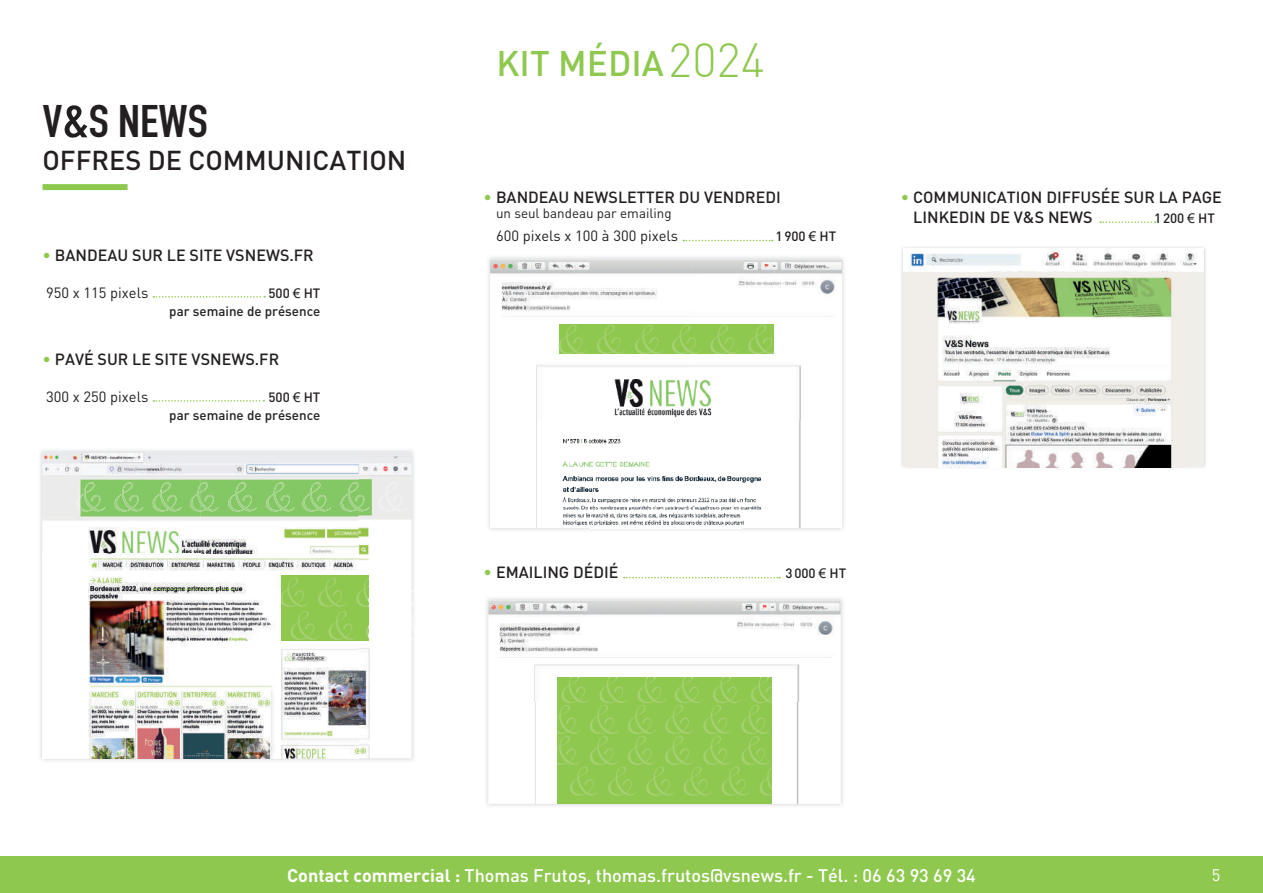
<style>
.page{position:relative;width:1263px;height:893px;background:#fff}
.page>*{position:absolute;margin:0;border:0;box-sizing:border-box;transform-origin:0 0}
.t1{font:700 45px "DIN Condensed";color:#231f20;scale:1.1 1}
.t2{font:500 35.25px "DIN";color:#8fc84f}
.t3{font:500 27px "DIN";color:#231f20}
.t4{font:500 18px "DIN";color:#fff}
.t5{font:16.5px "DIN";color:#fff}
.t6{font:500 16.05px/19.2px "DIN";color:#231f20}
.t7{font:14.7px "DIN";color:#231f20}
.t8{font:500 13.35px/17.7px "DIN";color:#231f20;text-align:right}
.t9{font:13.35px "DIN";color:#231f20}
.s1{font-size:49.5px}
.s2{font-size:16.5px;color:#8fc84f}
.s3{font-family:"Arial";font-weight:400}
.s4{font-weight:300;font-size:47.1px}
.s5{font-weight:700}
</style>
<div class="page">
<div style="left:0;top:856px;width:1263px;height:37px;background:#8fc84f"></div>
<div style="left:43px;top:184px;width:85px;height:6px;background:#8fc84f"></div>
<div style="left:488px;top:257px;width:356px;height:273px;background:#f0f1f2"></div>
<img style="left:490px;top:259px;width:352px;height:162px">
<img style="left:490px;top:421px;width:59px;height:107px">
<img style="left:789px;top:421px;width:53px;height:107px">
<img style="left:590px;top:528px;width:152px;height:1px">
<img style="left:549px;top:379px;width:240px;height:149px">
<div style="left:559px;top:325px;width:214px;height:29px;background:#8fc84f"></div>
<svg style="left:559px;top:325px;width:28px;height:29px"></svg>
<svg style="left:597px;top:325px;width:28px;height:29px"></svg>
<svg style="left:635px;top:325px;width:28px;height:29px"></svg>
<svg style="left:671px;top:323px;width:30px;height:31px"></svg>
<svg style="left:710px;top:325px;width:29px;height:29px"></svg>
<img style="left:773px;top:325px;width:4px;height:28px">
<svg style="left:748px;top:325px;width:25px;height:29px"></svg>
<img style="left:40px;top:450px;width:374px;height:311px">
<img style="left:43px;top:452px;width:368px;height:306px">
<img style="left:77px;top:482px;width:28px;height:29px">
<img style="left:115px;top:482px;width:28px;height:29px">
<img style="left:153px;top:482px;width:28px;height:29px">
<img style="left:190px;top:482px;width:29px;height:29px">
<img style="left:228px;top:482px;width:29px;height:29px">
<img style="left:266px;top:482px;width:29px;height:29px">
<img style="left:302px;top:482px;width:29px;height:29px">
<img style="left:340px;top:482px;width:29px;height:29px">
<img style="left:379px;top:482px;width:28px;height:29px">
<div style="left:281px;top:576px;width:87px;height:65px;background:#8fc84f"></div>
<img style="left:368px;top:578px;width:17px;height:29px">
<img style="left:411px;top:580px;width:3px;height:27px">
<img style="left:393px;top:578px;width:18px;height:29px">
<img style="left:252px;top:611px;width:28px;height:29px">
<img style="left:368px;top:611px;width:27px;height:29px">
<svg style="left:280px;top:578px;width:88px;height:62px"></svg>
<img style="left:411px;top:612px;width:3px;height:28px">
<img style="left:404px;top:621px;width:7px;height:19px">
<svg style="left:153px;top:296px;width:112px;height:2px"></svg>
<svg style="left:153px;top:589px;width:81px;height:1px"></svg>
<svg style="left:683px;top:240px;width:90px;height:1px"></svg>
<svg style="left:624px;top:577px;width:156px;height:1px"></svg>
<svg style="left:1100px;top:221px;width:56px;height:2px"></svg>
<svg style="left:153px;top:400px;width:111px;height:2px"></svg>
<div style="left:486px;top:598px;width:357px;height:208px;background:#f0f1f2"></div>
<img style="left:488px;top:600px;width:352px;height:102px">
<img style="left:488px;top:702px;width:69px;height:102px">
<img style="left:772px;top:702px;width:68px;height:102px">
<svg style="left:486px;top:598px;width:12px;height:42px"></svg>
<div style="left:557px;top:678px;width:215px;height:126px;background:#8fc84f"></div>
<img style="left:552px;top:717px;width:2px;height:16px">
<img style="left:772px;top:674px;width:8px;height:29px">
<img style="left:552px;top:748px;width:2px;height:16px">
<img style="left:772px;top:767px;width:16px;height:29px">
<svg style="left:554px;top:674px;width:218px;height:122px"></svg>
<img style="left:901px;top:247px;width:305px;height:221px">
<img style="left:903px;top:249px;width:301px;height:217px">
<img style="left:909px;top:272px;width:278px;height:196px">
<h1 class="t1" style="left:43px;top:91px;width:152px">V<span class="s1">&amp;</span>S NEWS</h1>
<h3 class="t3" style="left:43px;top:143px;width:365px">OFFRES DE COMMUNICATION</h3>
<p class="t6" style="left:43px;top:245px;width:273px"><span class="s2">•</span> BANDEAU SUR LE SITE VSNEWS.FR</p>
<p class="t7" style="left:46px;top:284px;width:104px">950 x 115 pixels</p>
<p class="t8" style="left:169px;top:284px;width:153px">500 <span class="s3">€</span> HT<br>par semaine de présence</p>
<p class="t6" style="left:43px;top:349px;width:238px"><span class="s2">•</span> PAVÉ SUR LE SITE VSNEWS.FR</p>
<p class="t7" style="left:46px;top:388px;width:104px">300 x 250 pixels</p>
<p class="t8" style="left:169px;top:388px;width:153px">500 <span class="s3">€</span> HT<br>par semaine de présence</p>
<h2 class="t2" style="left:496px;top:41px;width:270px">KIT MÉDIA<span class="s4">2024</span></h2>
<p class="t6" style="left:484px;top:187px;width:299px"><span class="s2">•</span> BANDEAU NEWSLETTER DU VENDREDI</p>
<p class="t9" style="left:496px;top:205px;width:177px">un seul bandeau par emailing</p>
<p class="t7" style="left:496px;top:226px;width:184px">600 pixels x 100 à 300 pixels</p>
<p class="t8" style="left:776px;top:227px;width:62px">1 900 <span class="s3">€</span> HT</p>
<p class="t6" style="left:913px;top:187px;width:310px;text-indent:-12px"><span class="s2">•</span> COMMUNICATION DIFFUSÉE SUR LA PAGE<br>LINKEDIN DE V&amp;S NEWS</p>
<p class="t8" style="left:1154px;top:209px;width:62px">1 200 <span class="s3">€</span> HT</p>
<p class="t6" style="left:484px;top:562px;width:137px"><span class="s2">•</span> EMAILING DÉDIÉ</p>
<p class="t8" style="left:786px;top:564px;width:62px">3 000 <span class="s3">€</span> HT</p>
<p class="t4" style="left:287px;top:864px;width:690px"><span class="s5">Contact commercial :</span> Thomas Frutos, thomas.frutos@vsnews.fr - Tél. : 06 63 93 69 34</p>
<p class="t5" style="left:1212px;top:865px;width:10px">5</p>
</div>
